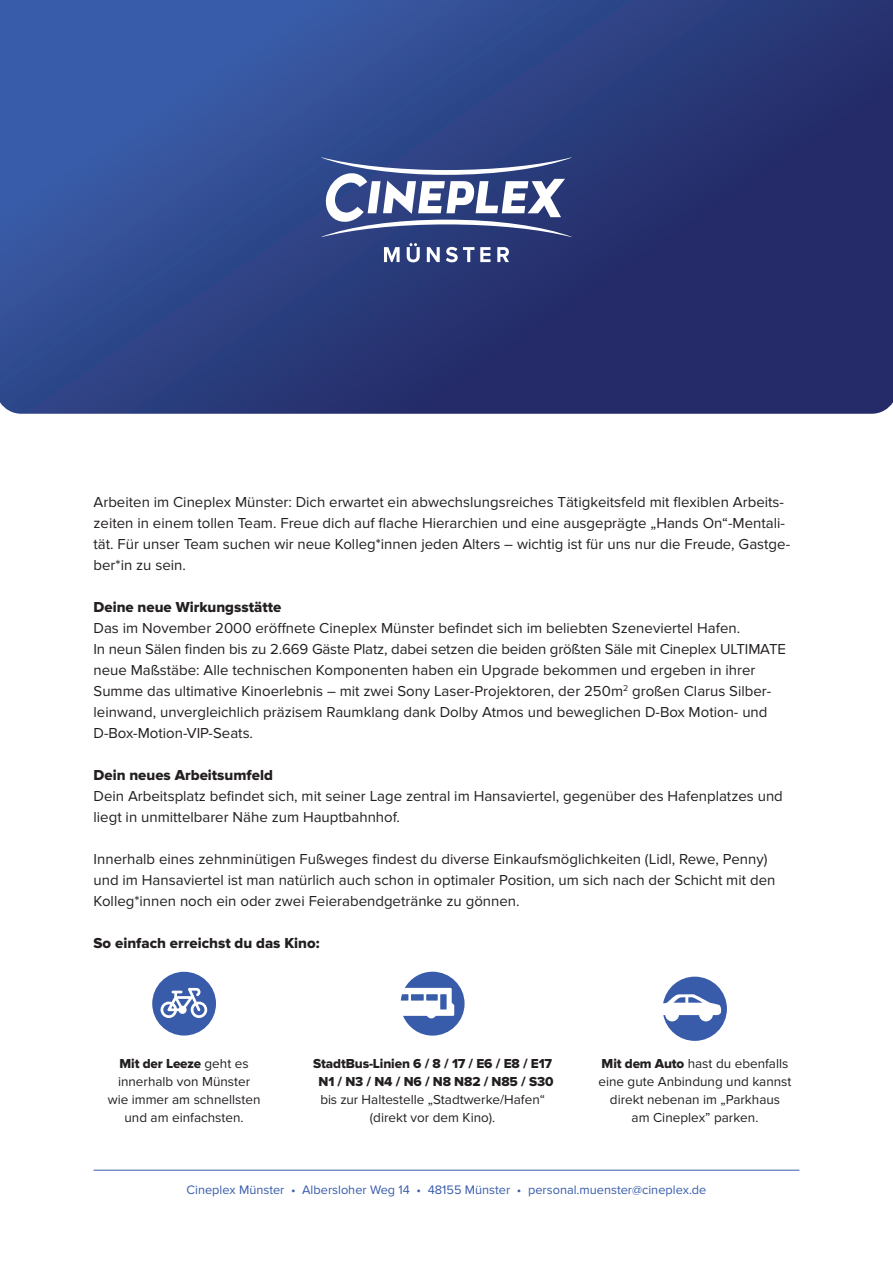
<style>
.page{position:relative;width:893px;height:1263px;background:#fff}
.page>*{position:absolute;margin:0;border:0;box-sizing:border-box;transform-origin:0 0}
.t1{font:15px/21px "Proxima Nova";color:#231f20}
.t2{font:15px "Proxima Nova Extrabld";color:#231f20}
.t3{font:13.5px/18px "Proxima Nova";color:#231f20;text-align:center}
.t4{font:13.5px/18px "Proxima Nova Extrabld";letter-spacing:-.01em;color:#231f20;text-align:center}
.t5{font:12.75px "Proxima Nova";color:#385caa}
.s1{font-family:"Proxima Nova"}
.s2{font-family:"Proxima Nova Extrabld"}
</style>
<div class="page">
<svg style="left:0;top:0;width:893px;height:414px;background:#2c3f81"></svg>
<svg style="left:384px;top:247px;width:16px;height:15px"></svg>
<svg style="left:407px;top:243px;width:13px;height:19px"></svg>
<svg style="left:427px;top:247px;width:13px;height:15px"></svg>
<svg style="left:446px;top:247px;width:28px;height:15px"></svg>
<svg style="left:480px;top:247px;width:10px;height:15px"></svg>
<svg style="left:497px;top:247px;width:12px;height:15px"></svg>
<svg style="left:322px;top:157px;width:249px;height:80px"></svg>
<svg style="left:663px;top:977px;width:64px;height:64px"></svg>
<svg style="left:152px;top:972px;width:64px;height:63px"></svg>
<svg style="left:401px;top:972px;width:64px;height:63px"></svg>
<hr style="left:94px;top:1170px;width:705px;height:1px;background:#385caa">
<p class="t1" style="left:94px;top:492px;width:698px">Arbeiten im Cineplex Münster: Dich erwartet ein abwechslungsreiches Tätigkeitsfeld mit flexiblen Arbeits&shy;zeiten in einem tollen Team. Freue dich auf flache Hierarchien und eine ausgeprägte „Hands On“-Mentali&shy;tät. Für unser Team suchen wir neue Kolleg*innen jeden Alters – wichtig ist für uns nur die Freude, Gastge&shy;ber*in zu sein.</p>
<p class="t2" style="left:94px;top:599px;width:189px">Deine neue Wirkungsstätte</p>
<p class="t1" style="left:94px;top:618px;width:694px">Das im November 2000 eröffnete Cineplex Münster befindet sich im beliebten Szeneviertel Hafen.<br>In neun Sälen finden bis zu 2.669 Gäste Platz, dabei setzen die beiden größten Säle mit Cineplex ULTIMATE neue Maßstäbe: Alle technischen Komponenten haben ein Upgrade bekommen und ergeben in ihrer Summe das ultimative Kinoerlebnis – mit zwei Sony Laser-Projektoren, der 250m<sup>2</sup> großen Clarus Silber&shy;leinwand, unvergleichlich präzisem Raumklang dank Dolby Atmos und beweglichen D-Box Motion- und D-Box-Motion-VIP-Seats.</p>
<p class="t2" style="left:94px;top:767px;width:181px">Dein neues Arbeitsumfeld</p>
<p class="t1" style="left:94px;top:786px;width:691px">Dein Arbeitsplatz befindet sich, mit seiner Lage zentral im Hansaviertel, gegenüber des Hafenplatzes und liegt in unmittelbarer Nähe zum Hauptbahnhof.</p>
<p class="t1" style="left:94px;top:849px;width:683px">Innerhalb eines zehnminütigen Fußweges findest du diverse Einkaufsmöglichkeiten (Lidl, Rewe, Penny) und im Hansaviertel ist man natürlich auch schon in optimaler Position, um sich nach der Schicht mit den<br>Kolleg*innen noch ein oder zwei Feierabendgetränke zu gönnen.</p>
<p class="t2" style="left:94px;top:935px;width:228px">So einfach erreichst du das Kino:</p>
<p class="t4" style="left:120px;top:1056px;width:131px">Mit der Leeze <span class="s1">geht es</span></p>
<p class="t3" style="left:108px;top:1073px;width:154px">innerhalb von Münster wie immer am schnellsten und am einfachsten.</p>
<p class="t4" style="left:313px;top:1056px;width:242px">StadtBus-Linien 6 / 8 / 17 / E6 / E8 / E17<br>N1 / N3 / N4 / N6 / N8 N82 / N85 / S30</p>
<p class="t3" style="left:320px;top:1091px;width:226px">bis zur Haltestelle „Stadtwerke/Hafen“ (direkt vor dem Kino).</p>
<p class="t3" style="left:598px;top:1055px;width:195px"><span class="s2">Mit dem Auto</span> hast du ebenfalls eine gute Anbindung und kannst direkt nebenan im „Parkhaus<br>am Cineplex” parken.</p>
<p class="t5" style="left:187px;top:1183px;width:521px">Cineplex Münster • Albersloher Weg 14 • 48155 Münster • personal.muenster@cineplex.de</p>
</div>
